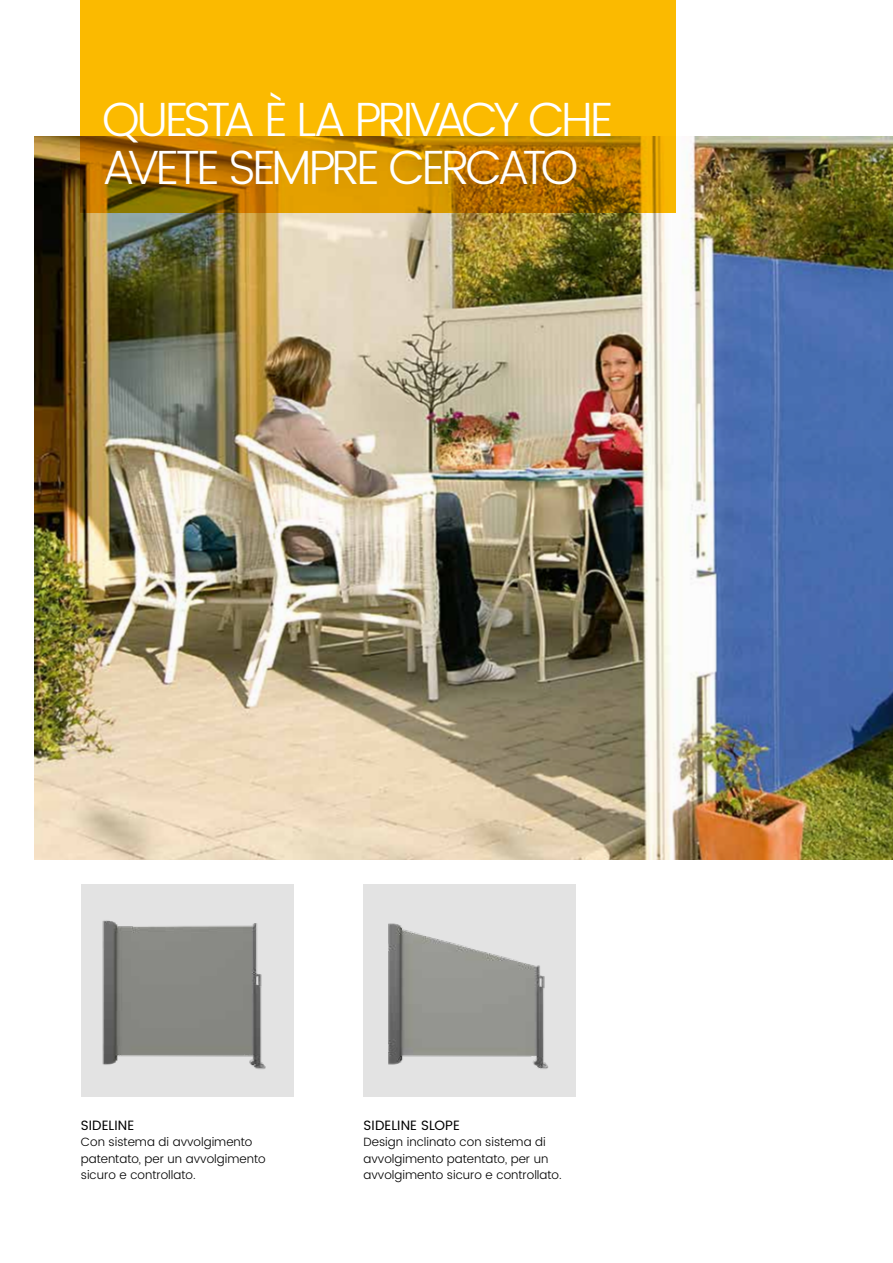
<style>
.page{position:relative;width:893px;height:1263px;background:#fff}
.page>*{position:absolute;margin:0;border:0;box-sizing:border-box;transform-origin:0 0}
.t1{font:300 48px/48px "Poppins";letter-spacing:-.085em;color:#fff}
.t2{font:13.5px "Poppins";letter-spacing:.01em;color:#000}
.t3{font:300 12px/16.5px "Poppins";color:#000}
</style>
<div class="page">
<img style="left:34px;top:136px;width:859px;height:723px">
<div style="left:81px;top:884px;width:212px;height:213px;background:#e3e3e3"></div>
<img style="left:102px;top:920px;width:164px;height:149px">
<div style="left:364px;top:884px;width:212px;height:213px;background:#e3e3e3"></div>
<img style="left:388px;top:923px;width:160px;height:146px">
<svg style="left:81px;top:0;width:595px;height:213px;background:#e4a300"></svg>
<h1 class="t1" style="left:102px;top:97px;width:513px">QUESTA È LA PRIVACY CHE<br>AVETE SEMPRE CERCATO</h1>
<p class="t2" style="left:81px;top:1115px;width:55px">SIDELINE</p>
<p class="t3" style="left:81px;top:1134px;width:186px">Con sistema di avvolgimento patentato, per un avvolgimento sicuro e controllato.</p>
<p class="t2" style="left:364px;top:1115px;width:98px">SIDELINE SLOPE</p>
<p class="t3" style="left:364px;top:1134px;width:200px">Design inclinato con sistema di avvolgimento patentato, per un avvolgimento sicuro e controllato.</p>
</div>
